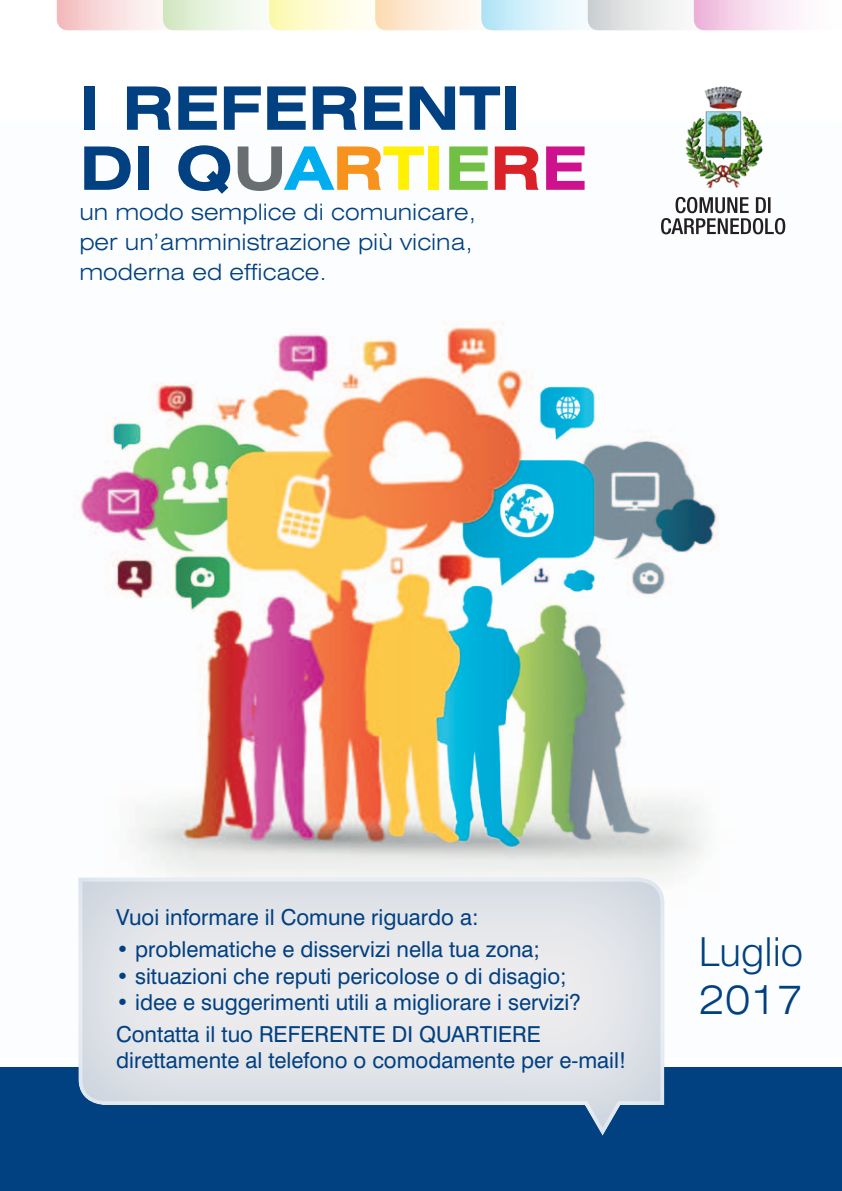
<style>
.page{position:relative;width:842px;height:1191px;background:#fff}
.page>*{position:absolute;margin:0;border:0;box-sizing:border-box;transform-origin:0 0}
.t1{font:700 expanded 60px "Swiss 721 BT";color:#014081}
.t2{font:300 40px "Swiss 721 BT";color:#014081}
.t3{font:300 expanded 40px "Swiss 721 BT";color:#014081}
.t4{font:300 expanded 22.6px "Swiss 721 BT";color:#014081}
.t5{font:22px "Swiss 721 BT";color:#014081}
.s1{color:#696e70}
.s2{color:#00aeef}
.s3{color:#f7931d}
.s4{color:#fff101}
.s5{color:#71bf44}
.s6{color:#da2128}
.s7{color:#ce118c}
</style>
<div class="page">
<img style="left:80px;top:196px;width:706px;height:681px">
<svg style="left:57px;top:0;width:742px;height:30px"></svg>
<div style="left:0;top:1067px;width:842px;height:124px;background:#014081"></div>
<div style="left:78px;top:876px;width:590px;height:262px;background:#014081;opacity:.2"></div>
<svg style="left:661px;top:197px;width:124px;height:37px"></svg>
<img style="left:685px;top:86px;width:78px;height:103px">
<p class="t1" style="left:79px;top:72px;width:443px">I REFERENTI</p>
<p class="t1" style="left:79px;top:132px;width:509px">DI Q<span class="s1">U</span><span class="s2">A</span><span class="s3">R</span><span class="s4">TI</span><span class="s5">E</span><span class="s6">R</span><span class="s7">E</span></p>
<p class="t4" style="left:79px;top:198px;width:398px">un modo semplice di comunicare,</p>
<p class="t4" style="left:79px;top:228px;width:395px">per un’amministrazione più vicina,</p>
<p class="t4" style="left:79px;top:258px;width:249px">moderna ed efficace.</p>
<p class="t5" style="left:116px;top:904px;width:364px">Vuoi informare il Comune riguardo a:</p>
<p class="t5" style="left:116px;top:936px;width:425px">• problematiche e disservizi nella tua zona;</p>
<p class="t5" style="left:116px;top:962px;width:452px">• situazioni che reputi pericolose o di disagio;</p>
<p class="t5" style="left:116px;top:988px;width:466px">• idee e suggerimenti utili a migliorare i servizi?</p>
<p class="t5" style="left:116px;top:1020px;width:426px">Contatta il tuo REFERENTE DI QUARTIERE</p>
<p class="t5" style="left:116px;top:1047px;width:511px">direttamente al telefono o comodamente per e-mail!</p>
<p class="t2" style="left:699px;top:927px;width:106px">Luglio</p>
<p class="t3" style="left:699px;top:976px;width:106px">2017</p>
</div>
